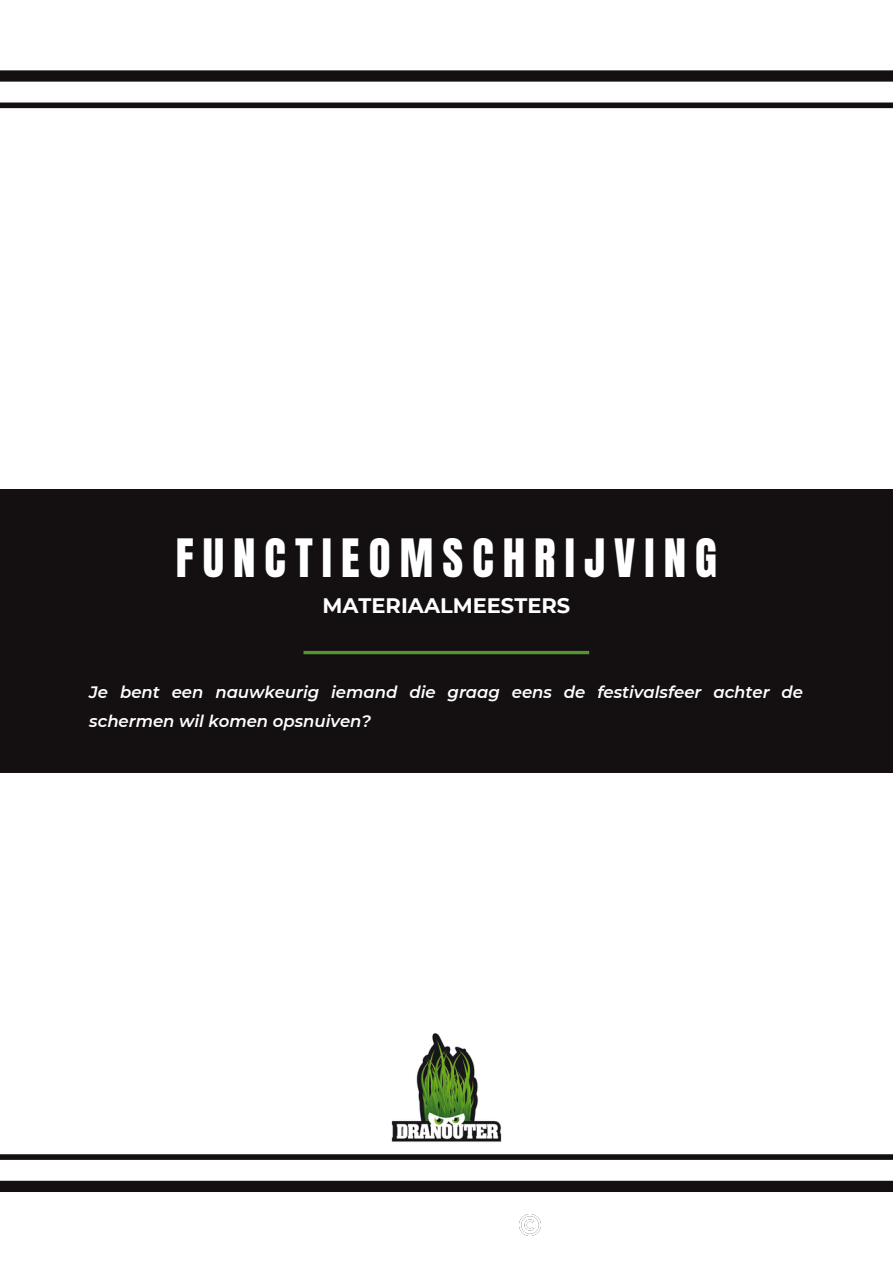
<style>
.page{position:relative;width:893px;height:1264px;background:#fff}
.page>*{position:absolute;margin:0;border:0;box-sizing:border-box;transform-origin:0 0}
.t1{font:45px "Anton";letter-spacing:.2em;color:#fff}
.t2{font:700 21px "Montserrat";color:#fff}
.t3{font:italic 600 16.5px/28px "Montserrat";color:#fff}
</style>
<div class="page">
<div style="left:0;top:488px;width:892px;height:284px;background:#140f11"></div>
<hr style="left:303px;top:651px;width:286px;height:3px;background:#55952f">
<img style="left:519px;top:1214px;width:21px;height:21px">
<div style="left:0;top:1180px;width:892px;height:11px;background:#140f11"></div>
<div style="left:0;top:1154px;width:892px;height:5px;background:#140f11"></div>
<div style="left:0;top:70px;width:892px;height:12px;background:#140f11"></div>
<div style="left:0;top:102px;width:892px;height:6px;background:#140f11"></div>
<img style="left:391px;top:1033px;width:111px;height:109px">
<h1 class="t1" style="left:176px;top:525px;width:542px">FUNCTIEOMSCHRIJVING</h1>
<p class="t2" style="left:322px;top:592px;width:249px">MATERIAALMEESTERS</p>
<p class="t3" style="left:89px;top:678px;width:715px">Je bent een nauwkeurig iemand die graag eens de festivalsfeer achter de schermen wil komen opsnuiven?</p>
</div>
